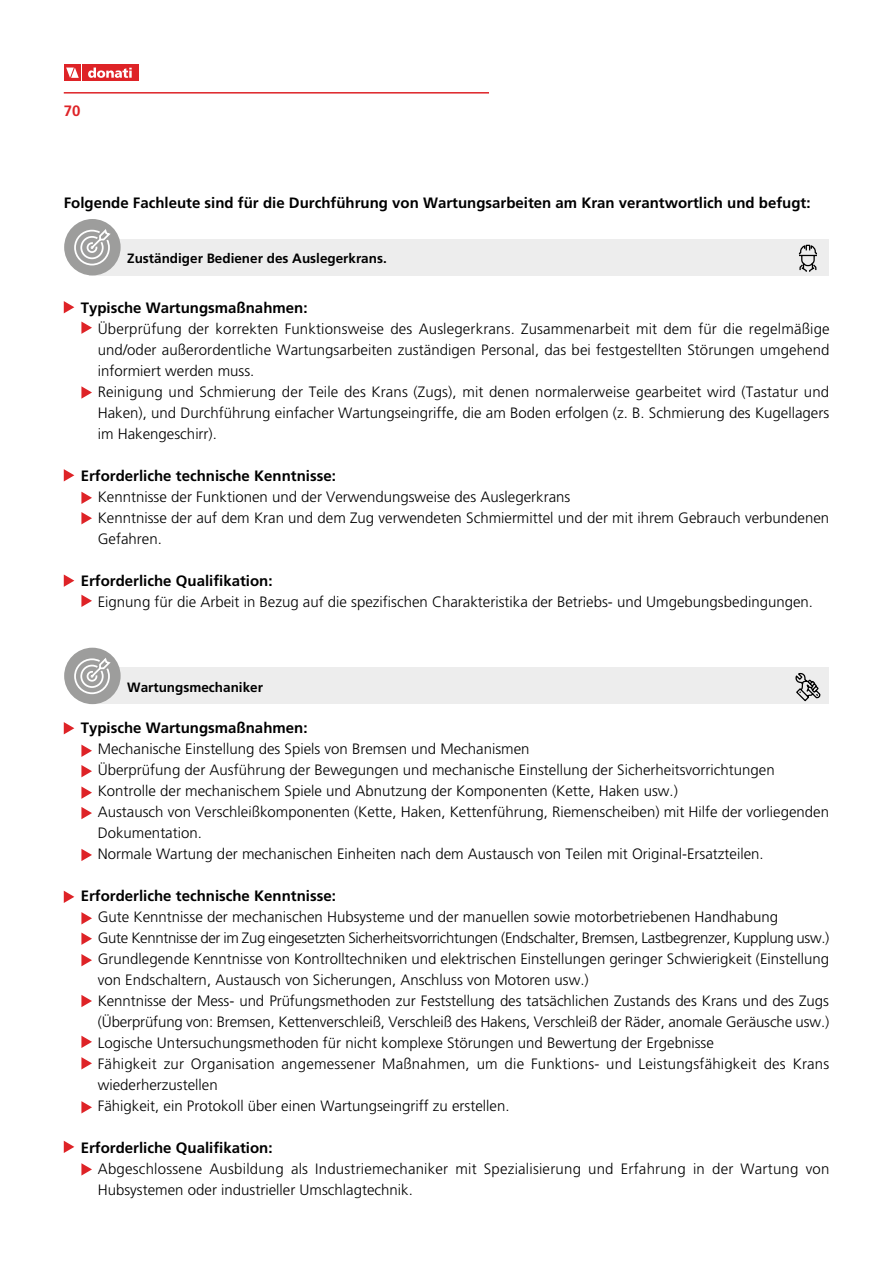
<style>
.page{position:relative;width:893px;height:1263px;background:#fff}
.page>*{position:absolute;margin:0;border:0;box-sizing:border-box;transform-origin:0 0}
.t1{font:300 15px/21px "Frutiger LT Std";color:#000}
.t2{font:700 15px "Frutiger LT Std";color:#000}
.t3{font:700 15px "Frutiger LT Std";color:#de2327}
.t4{font:700 13.5px "Frutiger LT Std";color:#000}
</style>
<div class="page">
<div style="left:82px;top:65px;width:56px;height:16px;background:#de2327"></div>
<div style="left:64px;top:65px;width:16px;height:16px;background:#de2327"></div>
<svg style="left:88px;top:68px;width:44px;height:10px"></svg>
<svg style="left:66px;top:68px;width:13px;height:10px"></svg>
<hr style="left:64px;top:92px;width:425px;height:2px;background:#de2327">
<div style="left:90px;top:239px;width:739px;height:36px;background:#ededed"></div>
<div style="left:90px;top:667px;width:739px;height:37px;background:#ededed"></div>
<div style="left:64px;top:219px;width:57px;height:56px;background:#9d9d9c;border-radius:50%"></div>
<svg style="left:74px;top:229px;width:37px;height:37px"></svg>
<div style="left:64px;top:648px;width:57px;height:56px;background:#9d9d9c;border-radius:50%"></div>
<svg style="left:74px;top:658px;width:37px;height:37px"></svg>
<svg style="left:64px;top:301px;width:10px;height:12px"></svg>
<svg style="left:64px;top:469px;width:10px;height:12px"></svg>
<svg style="left:64px;top:722px;width:10px;height:12px"></svg>
<svg style="left:64px;top:891px;width:10px;height:12px"></svg>
<svg style="left:64px;top:1141px;width:10px;height:12px"></svg>
<svg style="left:64px;top:574px;width:10px;height:13px"></svg>
<svg style="left:81px;top:321px;width:11px;height:13px"></svg>
<svg style="left:81px;top:386px;width:11px;height:13px"></svg>
<svg style="left:81px;top:492px;width:11px;height:12px"></svg>
<svg style="left:81px;top:745px;width:11px;height:12px"></svg>
<svg style="left:81px;top:912px;width:11px;height:12px"></svg>
<svg style="left:81px;top:1163px;width:11px;height:12px"></svg>
<svg style="left:81px;top:786px;width:11px;height:13px"></svg>
<svg style="left:81px;top:954px;width:11px;height:12px"></svg>
<svg style="left:81px;top:512px;width:11px;height:12px"></svg>
<svg style="left:81px;top:765px;width:11px;height:12px"></svg>
<svg style="left:81px;top:932px;width:11px;height:13px"></svg>
<svg style="left:81px;top:807px;width:11px;height:12px"></svg>
<svg style="left:81px;top:995px;width:11px;height:12px"></svg>
<svg style="left:81px;top:849px;width:11px;height:12px"></svg>
<svg style="left:81px;top:1036px;width:11px;height:12px"></svg>
<svg style="left:81px;top:1057px;width:11px;height:12px"></svg>
<svg style="left:81px;top:1101px;width:11px;height:12px"></svg>
<svg style="left:81px;top:595px;width:11px;height:12px"></svg>
<svg style="left:798px;top:244px;width:19px;height:28px"></svg>
<svg style="left:795px;top:672px;width:25px;height:30px"></svg>
<p class="t3" style="left:64px;top:102px;width:18px">70</p>
<p class="t2" style="left:64px;top:194px;width:748px">Folgende Fachleute sind für die Durchführung von Wartungsarbeiten am Kran verantwortlich und befugt:</p>
<p class="t4" style="left:127px;top:250px;width:261px">Zuständiger Bediener des Auslegerkrans.</p>
<p class="t2" style="left:81px;top:299px;width:228px">Typische Wartungsmaßnahmen:</p>
<p class="t1" style="left:98px;top:319px;width:733px">Überprüfung der korrekten Funktionsweise des Auslegerkrans. Zusammenarbeit mit dem für die regelmäßige und/oder außerordentliche Wartungsarbeiten zuständigen Personal, das bei festgestellten Störungen umgehend informiert werden muss.<br>Reinigung und Schmierung der Teile des Krans (Zugs), mit denen normalerweise gearbeitet wird (Tastatur und Haken), und Durchführung einfacher Wartungseingriffe, die am Boden erfolgen (z. B. Schmierung des Kugellagers im Hakengeschirr).</p>
<p class="t2" style="left:81px;top:467px;width:257px">Erforderliche technische Kenntnisse:</p>
<p class="t1" style="left:98px;top:487px;width:733px">Kenntnisse der Funktionen und der Verwendungsweise des Auslegerkrans<br>Kenntnisse der auf dem Kran und dem Zug verwendeten Schmiermittel und der mit ihrem Gebrauch verbundenen<br>Gefahren.</p>
<p class="t2" style="left:81px;top:572px;width:193px">Erforderliche Qualifikation:</p>
<p class="t1" style="left:98px;top:592px;width:717px">Eignung für die Arbeit in Bezug auf die spezifischen Charakteristika der Betriebs- und Umgebungsbedingungen.</p>
<p class="t4" style="left:127px;top:679px;width:137px">Wartungsmechaniker</p>
<p class="t2" style="left:81px;top:719px;width:228px">Typische Wartungsmaßnahmen:</p>
<p class="t1" style="left:98px;top:739px;width:733px">Mechanische Einstellung des Spiels von Bremsen und Mechanismen<br>Überprüfung der Ausführung der Bewegungen und mechanische Einstellung der Sicherheitsvorrichtungen Kontrolle der mechanischem Spiele und Abnutzung der Komponenten (Kette, Haken usw.)<br>Austausch von Verschleißkomponenten (Kette, Haken, Kettenführung, Riemenscheiben) mit Hilfe der vorliegenden Dokumentation.<br>Normale Wartung der mechanischen Einheiten nach dem Austausch von Teilen mit Original-Ersatzteilen.</p>
<p class="t2" style="left:81px;top:887px;width:257px">Erforderliche technische Kenntnisse:</p>
<p class="t1" style="left:98px;top:907px;width:733px">Gute Kenntnisse der mechanischen Hubsysteme und der manuellen sowie motorbetriebenen Handhabung<br>Gute Kenntnisse der im Zug eingesetzten Sicherheitsvorrichtungen (Endschalter, Bremsen, Lastbegrenzer, Kupplung usw.)<br>Grundlegende Kenntnisse von Kontrolltechniken und elektrischen Einstellungen geringer Schwierigkeit (Einstellung von Endschaltern, Austausch von Sicherungen, Anschluss von Motoren usw.)<br>Kenntnisse der Mess- und Prüfungsmethoden zur Feststellung des tatsächlichen Zustands des Krans und des Zugs (Überprüfung von: Bremsen, Kettenverschleiß, Verschleiß des Hakens, Verschleiß der Räder, anomale Geräusche usw.)<br>Logische Untersuchungsmethoden für nicht komplexe Störungen und Bewertung der Ergebnisse<br>Fähigkeit zur Organisation angemessener Maßnahmen, um die Funktions- und Leistungsfähigkeit des Krans wiederherzustellen<br>Fähigkeit, ein Protokoll über einen Wartungseingriff zu erstellen.</p>
<p class="t2" style="left:81px;top:1139px;width:193px">Erforderliche Qualifikation:</p>
<p class="t1" style="left:98px;top:1159px;width:733px">Abgeschlossene Ausbildung als Industriemechaniker mit Spezialisierung und Erfahrung in der Wartung von<br>Hubsystemen oder industrieller Umschlagtechnik.</p>
</div>
